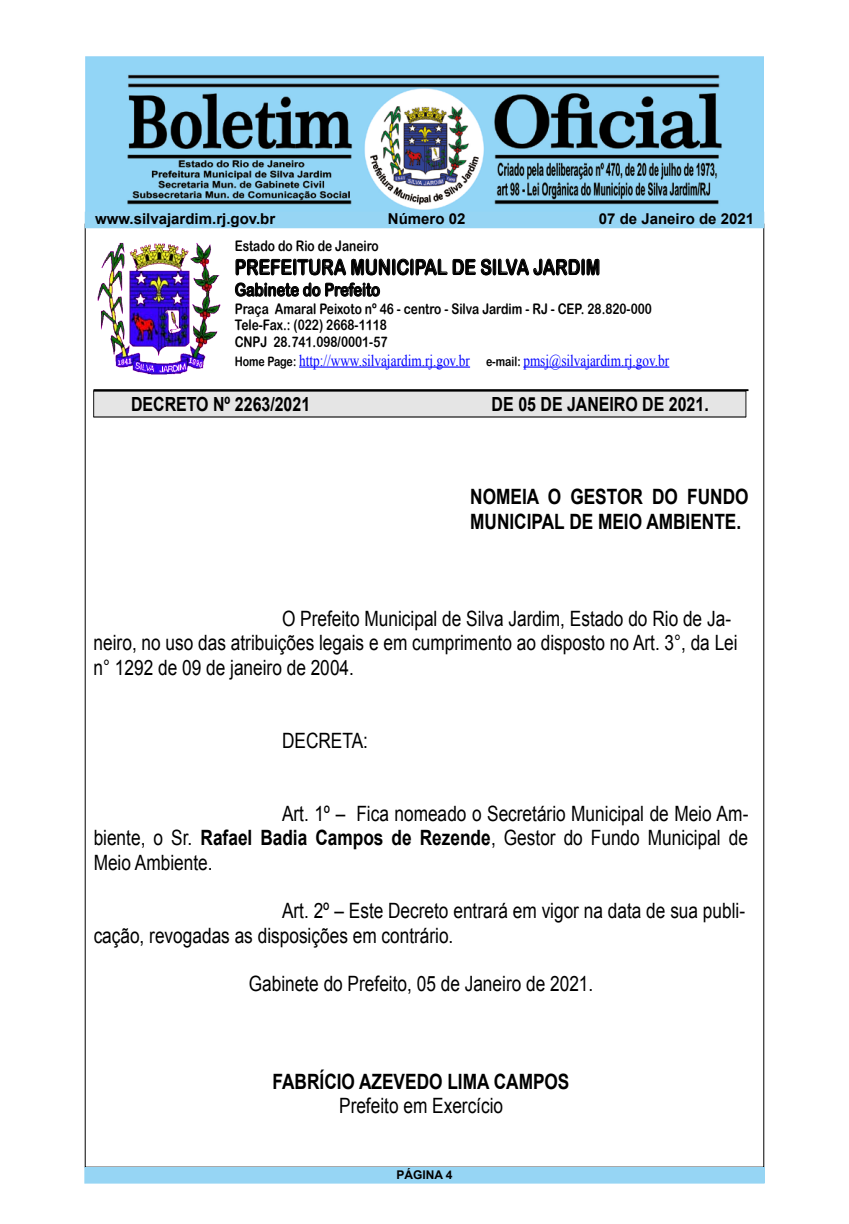
<style>
.page{position:relative;width:849px;height:1224px;background:#fff}
.page>*{position:absolute;margin:0;border:0;box-sizing:border-box;transform-origin:0 0}
.t1{font:21.1px/24.4px "Arial";color:#000;scale:.82 1}
.t2{font:700 21.1px/24.4px "Arial";color:#000;scale:.82 1}
.t3{font:21.1px "Arial Rounded MT Bold";color:#000;scale:.82 1}
.t4{font:700 19.5px "Arial";color:#000;scale:.82 1}
.t5{font:17.9px "Arial Rounded MT Bold";color:#000;scale:.82 1}
.t6{font:16.2px "Times New Roman";color:#00f;scale:.82 1}
.t7{font:700 15px "Arial";color:#000}
.t8{font:14.6px/16.9px "Arial Rounded MT Bold";letter-spacing:-.005em;color:#000;scale:.82 1}
.t9{font:700 12px "Arial";color:#000}
.s1{font-family:"Arial Rounded MT Bold";font-size:13px;color:#000}
.s2{font-weight:700}
</style>
<div class="page">
<img style="left:85px;top:57px;width:679px;height:155px">
<div style="left:85px;top:1168px;width:679px;height:15px;background:#96d5f4"></div>
<div style="left:85px;top:1167px;width:679px;height:16px;border:1px solid #96d5f4"></div>
<div style="left:85px;top:212px;width:679px;height:16px;background:#96d5f4"></div>
<div style="left:93px;top:391px;width:653px;height:26px;background:#e5e5e5"></div>
<hr style="left:299px;top:367px;width:171px;height:1px;background:#00f">
<hr style="left:523px;top:367px;width:146px;height:1px;background:#00f">
<hr style="left:93px;top:390px;width:655px;height:1px;background:#000">
<hr style="left:93px;top:391px;width:653px;height:1px;background:#000">
<svg style="left:745px;top:391px;width:1px;height:26px"></svg>
<hr style="left:93px;top:417px;width:653px;height:1px;background:#000">
<svg style="left:93px;top:391px;width:1px;height:26px"></svg>
<img style="left:97px;top:242px;width:124px;height:133px">
<p class="t7" style="left:95px;top:209px;width:182px">www.silvajardim.rj.gov.br</p>
<p class="t7" style="left:388px;top:209px;width:79px">Número 02</p>
<p class="t7" style="left:599px;top:209px;width:157px">07 de Janeiro de 2021</p>
<p class="t8" style="left:235px;top:239px;width:177px">Estado do Rio de Janeiro</p>
<p class="t3" style="left:235px;top:259px;width:447px">PREFEITURA MUNICIPAL DE SILVA JARDIM</p>
<p class="t5" style="left:235px;top:283px;width:179px">Gabinete do Prefeito</p>
<p class="t8" style="left:235px;top:301px;width:510px">Praça Amaral Peixoto nº 46 - centro - Silva Jardim - RJ - CEP. 28.820-000<br>Tele-Fax.: (022) 2668-1118<br>CNPJ 28.741.098/0001-57</p>
<p class="t6" style="left:235px;top:354px;width:531px"><span class="s1">Home Page:</span> http://www.silvajardim.rj.gov.br <span class="s1">e-mail:</span> pmsj@silvajardim.rj.gov.br</p>
<p class="t4" style="left:131px;top:393px;width:220px">DECRETO Nº 2263/2021</p>
<p class="t4" style="left:491px;top:393px;width:266px">DE 05 DE JANEIRO DE 2021.</p>
<p class="t2" style="left:470px;top:485px;width:341px">NOMEIA O GESTOR DO FUNDO<br>MUNICIPAL DE MEIO AMBIENTE.</p>
<p class="t1" style="left:94px;top:608px;width:787px;text-indent:188px">O Prefeito Municipal de Silva Jardim, Estado do Rio de Ja&shy;neiro, no uso das atribuições legais e em cumprimento ao disposto no Art. 3°, da Lei n° 1292 de 09 de janeiro de 2004.</p>
<p class="t1" style="left:282px;top:730px;width:106px">DECRETA:</p>
<p class="t1" style="left:94px;top:803px;width:800px;text-align:justify;text-indent:188px">Art. 1º – Fica nomeado o Secretário Municipal de Meio Am&shy;biente, o Sr. <span class="s2">Rafael Badia Campos de Rezende</span>, Gestor do Fundo Municipal de Meio Ambiente.</p>
<p class="t1" style="left:94px;top:901px;width:796px;text-indent:188px">Art. 2º – Este Decreto entrará em vigor na data de sua publi&shy;cação, revogadas as disposições em contrário.</p>
<p class="t1" style="left:249px;top:974px;width:421px">Gabinete do Prefeito, 05 de Janeiro de 2021.</p>
<p class="t2" style="left:273px;top:1069px;width:363px">FABRÍCIO AZEVEDO LIMA CAMPOS</p>
<p class="t1" style="left:339px;top:1095px;width:201px">Prefeito em Exercício</p>
<p class="t9" style="left:396px;top:1167px;width:58px">PÁGINA 4</p>
</div>
